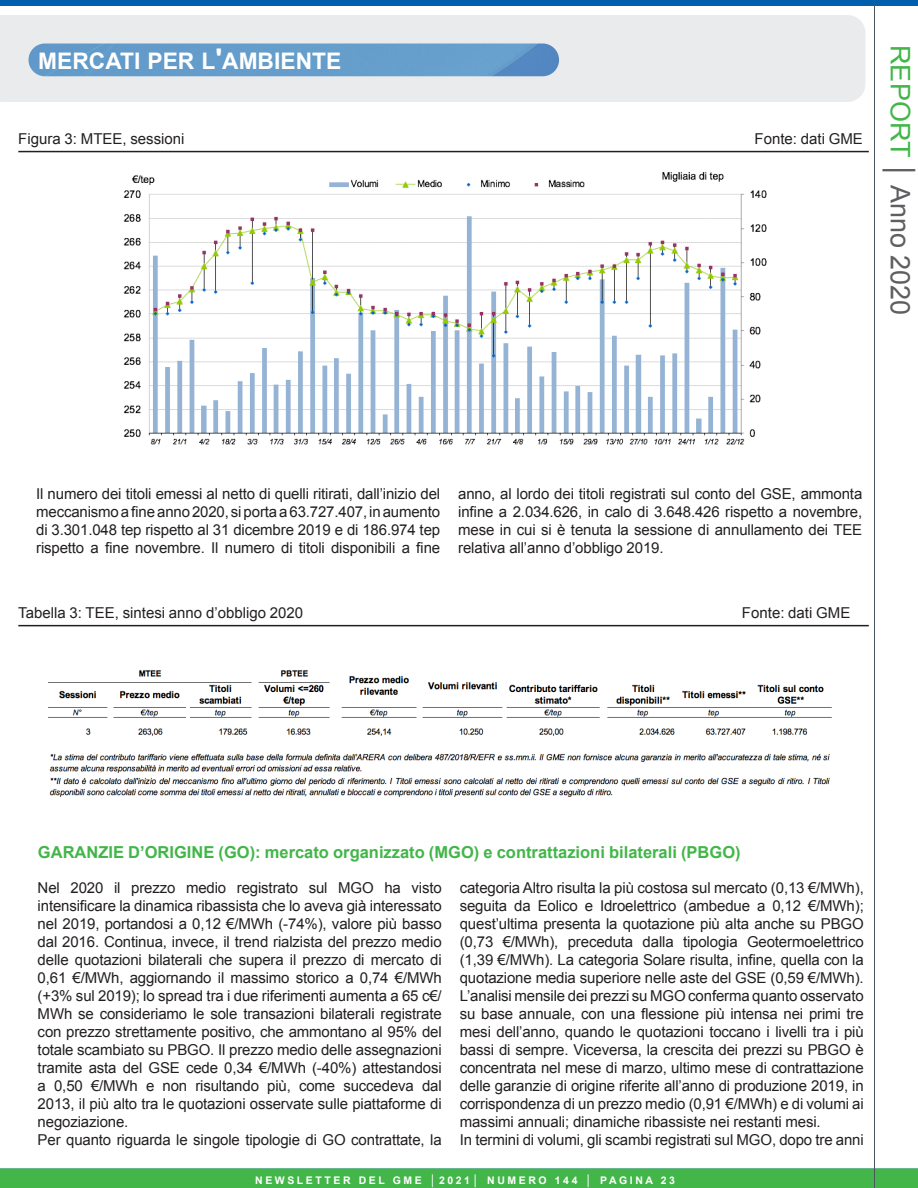
<style>
.page{position:relative;width:918px;height:1188px;background:#fff}
.page>*{position:absolute;margin:0;border:0;box-sizing:border-box;transform-origin:0 0}
.titolo_arancio_più_p{font:27px "Arial";color:#5f5f62}
.t1{font:22.8px "Arial Bold MT SC800";color:#fff}
.didascalia{font:700 16.5px "Arial";color:#42b649}
.sottolineato{font:15px/18px "Arial";letter-spacing:-.01em;color:#231f20;text-align:justify}
.t2{font:10.5px "Arial Bold MT SC800";letter-spacing:.245em;color:#fff}
.s1{font-size:28.5px}
.s2{color:#42b649}
</style>
<div class="page">
<div style="left:0;top:15px;width:865px;height:87px;background:#eaebec"></div>
<img style="left:28px;top:44px;width:531px;height:32px;border-radius:16px">
<div style="left:0;top:0;width:918px;height:6px;background:#015fae"></div>
<div style="left:0;top:1168px;width:918px;height:20px;background:#42b649"></div>
<hr style="left:874px;top:3px;width:1px;height:1185px;background:#49565e">
<hr style="left:18px;top:151px;width:851px;height:1px;background:#231f20">
<hr style="left:18px;top:625px;width:851px;height:1px;background:#231f20">
<img style="left:123px;top:172px;width:644px;height:273px">
<img style="left:48px;top:670px;width:784px;height:127px">
<p class="t1" style="left:38px;top:46px;width:16px">MERCATI</p>
<p class="t1" style="left:148px;top:46px;width:17px">PER</p>
<p class="t1" style="left:202px;top:46px;width:126px">L<span class="s1">'</span>AM BIENTE</p>
<p class="titolo_arancio_più_p" style="left:918px;top:45px;width:272px;rotate:90deg"><span class="s2">REPORT</span> │ Anno 2020</p>
<p class="sottolineato" style="left:18px;top:130px;width:168px">Figura 3: MTEE, sessioni</p>
<p class="sottolineato" style="left:755px;top:130px;width:110px">Fonte: dati GME</p>
<p class="sottolineato" style="left:36px;top:485px;width:406px">Il numero dei titoli emessi al netto di quelli ritirati, dall’inizio del meccanismo a fine anno 2020, si porta a 63.727.407, in aumento di 3.301.048 tep rispetto al 31 dicembre 2019 e di 186.974 tep rispetto a fine novembre. Il numero di titoli disponibili a fine</p>
<p class="sottolineato" style="left:458px;top:485px;width:406px">anno, al lordo dei titoli registrati sul conto del GSE, ammonta infine a 2.034.626, in calo di 3.648.426 rispetto a novembre, mese in cui si è tenuta la sessione di annullamento dei TEE relativa all’anno d’obbligo 2019.</p>
<p class="sottolineato" style="left:18px;top:604px;width:286px">Tabella 3: TEE, sintesi anno d’obbligo 2020</p>
<p class="sottolineato" style="left:742px;top:604px;width:110px">Fonte: dati GME</p>
<p class="didascalia" style="left:38px;top:841px;width:704px">GARANZIE D’ORIGINE (GO): mercato organizzato (MGO) e contrattazioni bilaterali (PBGO)</p>
<p class="sottolineato" style="left:38px;top:878px;width:406px">Nel 2020 il prezzo medio registrato sul MGO ha visto intensificare la dinamica ribassista che lo aveva già interessato nel 2019, portandosi a 0,12 €/MWh (-74%), valore più basso dal 2016. Continua, invece, il trend rialzista del prezzo medio delle quotazioni bilaterali che supera il prezzo di mercato di 0,61 €/MWh, aggiornando il massimo storico a 0,74 €/MWh (+3% sul 2019); lo spread tra i due riferimenti aumenta a 65 c€/ MWh se consideriamo le sole transazioni bilaterali registrate con prezzo strettamente positivo, che ammontano al 95% del totale scambiato su PBGO. Il prezzo medio delle assegnazioni tramite asta del GSE cede 0,34 €/MWh (-40%) attestandosi a 0,50 €/MWh e non risultando più, come succedeva dal 2013, il più alto tra le quotazioni osservate sulle piattaforme di negoziazione.</p>
<p class="sottolineato" style="left:38px;top:1130px;width:406px">Per quanto riguarda le singole tipologie di GO contrattate, la</p>
<p class="sottolineato" style="left:460px;top:878px;width:406px">categoria Altro risulta la più costosa sul mercato (0,13 €/MWh), seguita da Eolico e Idroelettrico (ambedue a 0,12 €/MWh); quest’ultima presenta la quotazione più alta anche su PBGO (0,73 €/MWh), preceduta dalla tipologia Geotermoelettrico (1,39 €/MWh). La categoria Solare risulta, infine, quella con la quotazione media superiore nelle aste del GSE (0,59 €/MWh).</p>
<p class="sottolineato" style="left:460px;top:986px;width:406px">L’analisi mensile dei prezzi su MGO conferma quanto osservato su base annuale, con una flessione più intensa nei primi tre mesi dell’anno, quando le quotazioni toccano i livelli tra i più bassi di sempre. Viceversa, la crescita dei prezzi su PBGO è concentrata nel mese di marzo, ultimo mese di contrattazione delle garanzie di origine riferite all’anno di produzione 2019, in corrispondenza di un prezzo medio (0,91 €/MWh) e di volumi ai massimi annuali; dinamiche ribassiste nei restanti mesi.</p>
<p class="sottolineato" style="left:460px;top:1130px;width:406px">In termini di volumi, gli scambi registrati sul MGO, dopo tre anni</p>
<p class="t2" style="left:265px;top:1173px;width:215px">EWSL ETTER DEL GME │2021│</p>
<p class="t2" style="left:487px;top:1173px;width:230px">NU MERO 144 │ PAGIN A 23N A 23</p>
<p class="t2" style="left:213px;top:1173px;width:317px">N EWSLNETTER DEL GME │ FEBB RAIO 2010 │</p>
<p class="t2" style="left:537px;top:1173px;width:139px">NU MERO 25 │ PAGI</p>
</div>
